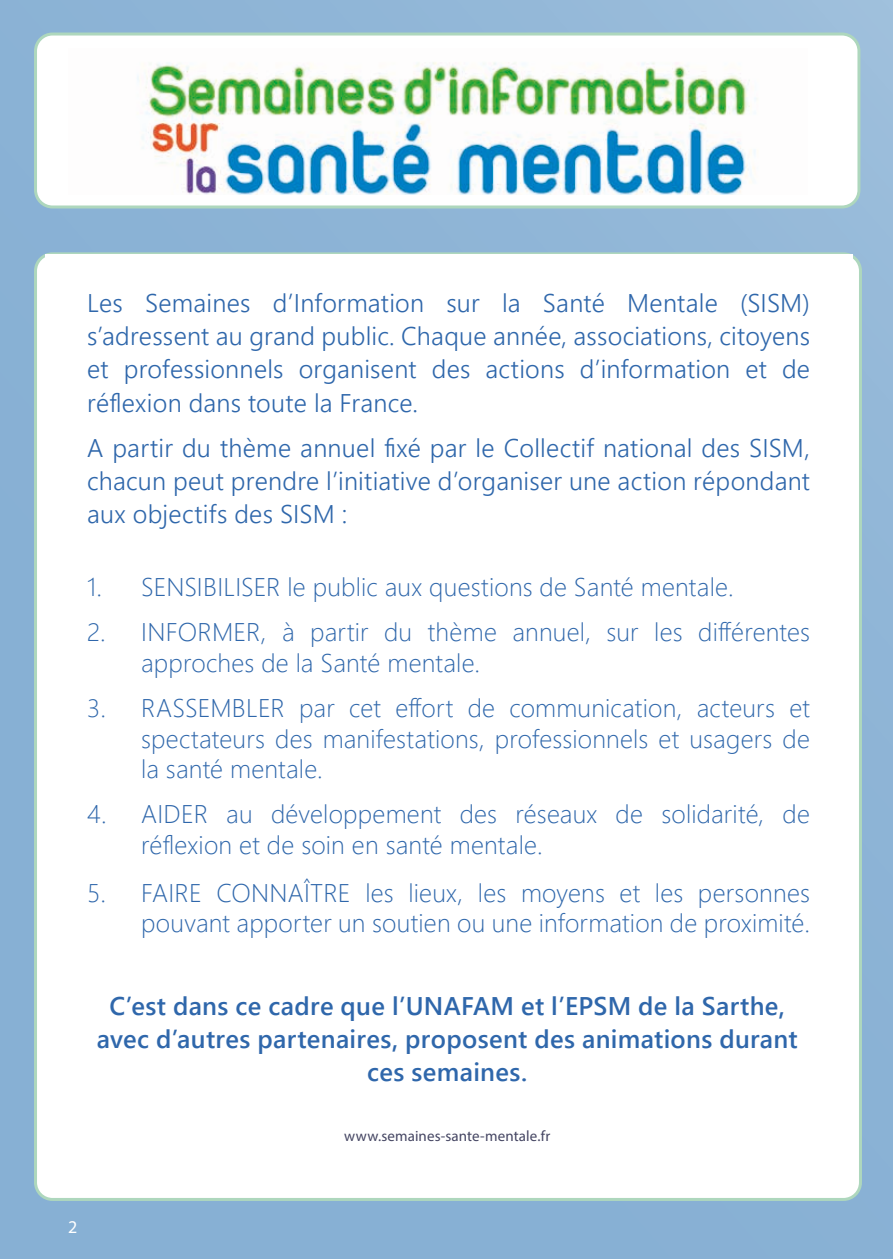
<style>
.page{position:relative;width:893px;height:1259px;background:#87b0d4}
.page>*{position:absolute;margin:0;border:0;box-sizing:border-box;transform-origin:0 0}
.t1{font:300 25.5px/30.6px "Segoe UI";letter-spacing:.01em;color:#2f67ab}
.t2{font:300 25.5px/33px "Segoe UI";letter-spacing:.01em;color:#2f67ab;text-align:justify}
.t3{font:600 25.5px/33px "Segoe UI";letter-spacing:.01em;color:#2f67ab;text-align:center}
.t4{font:18px "Myriad Pro";color:#fff}
.t5{font:15px "Myriad Pro";letter-spacing:.01em;color:#444562}
</style>
<div class="page">
<div style="left:36px;top:254px;width:824px;height:945px;background:#fff;border-radius:17px"></div>
<div style="left:36px;top:34px;width:823px;height:173px;background:#fff;border-radius:17px"></div>
<div style="left:34px;top:33px;width:826px;height:175px;border:3px solid #aed7bd;border-radius:17px"></div>
<div style="left:45px;top:254px;width:808px;height:718px;background:#fff"></div>
<img style="left:137px;top:62px;width:619px;height:133px">
<p class="t2" style="left:87px;top:284px;width:724px">Les Semaines d’Information sur la Santé Mentale (SISM) s’adressent au grand public. Chaque année, associations, citoyens et professionnels organisent des actions d’information et de réflexion dans toute la France.</p>
<p class="t2" style="left:87px;top:428px;width:724px">A partir du thème annuel fixé par le Collectif national des SISM, chacun peut prendre l’initiative d’organiser une action répondant aux objectifs des SISM :</p>
<p class="t1" style="left:87px;top:569px;width:648px">1. SENSIBILISER le public aux questions de Santé mentale.</p>
<p class="t1" style="left:141px;top:614px;width:670px;text-indent:-54px">2. INFORMER, à partir du thème annuel, sur les différentes approches de la Santé mentale.</p>
<p class="t1" style="left:141px;top:690px;width:670px;text-align:justify;text-indent:-54px">3. RASSEMBLER par cet effort de communication, acteurs et spectateurs des manifestations, professionnels et usagers de la santé mentale.</p>
<p class="t1" style="left:141px;top:796px;width:670px;text-indent:-54px">4. AIDER au développement des réseaux de solidarité, de réflexion et de soin en santé mentale.</p>
<p class="t1" style="left:87px;top:875px;width:724px;text-align:right">5. FAIRE CONNAÎTRE les lieux, les moyens et les personnes pouvant apporter un soutien ou une information de proximité.</p>
<p class="t3" style="left:97px;top:987px;width:703px">C’est dans ce cadre que l’UNAFAM et l’EPSM de la Sarthe, avec d’autres partenaires, proposent des animations durant ces semaines.</p>
<p class="t5" style="left:344px;top:1127px;width:208px">www.semaines-sante-mentale.fr</p>
<p class="t4" style="left:68px;top:1216px;width:11px">2</p>
</div>
